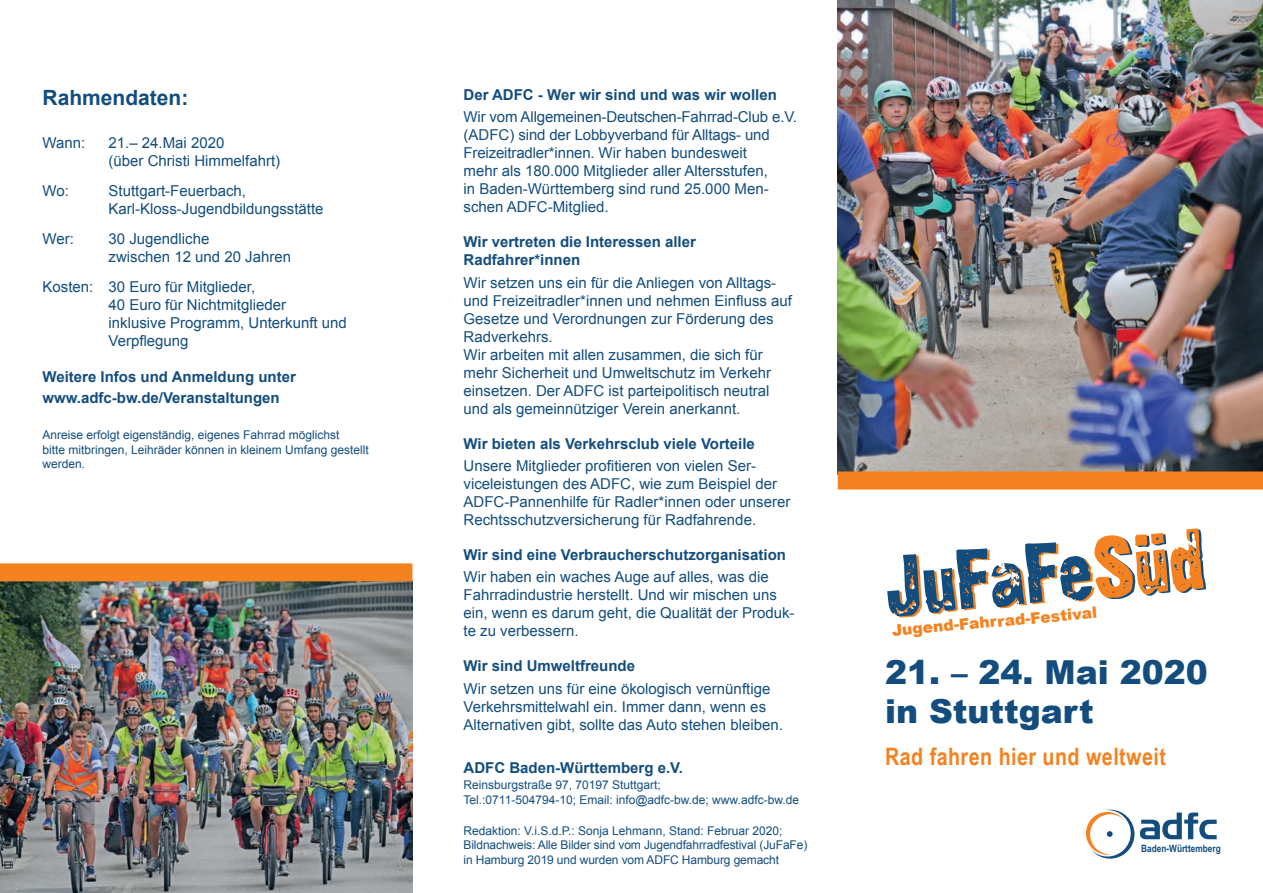
<style>
.page{position:relative;width:1263px;height:893px;background:#fff}
.page>*{position:absolute;margin:0;border:0;box-sizing:border-box;transform-origin:0 0}
.t1{font:87.9px "Raw Normal";color:#134d7e}
.t2{font:900 33px/39.6px "Arial";color:#134d7e}
.t3{font:700 24px "Arial Narrow";letter-spacing:.02em;color:#f58220}
.t4{font:700 21px "Arial";color:#134d7e}
.t5{font:900 15.6px "Arial";color:#f58220}
.Fließtext_Arial_10{font:15px/18px "Arial";color:#134d7e}
.Überschrift_Gliederu{font:700 15px/18px "Arial";color:#134d7e}
.Fließtext_Arial_10-2{font:700 15px "Arial";color:#134d7e}
.Fließtext_Arial_10-3{font:12px/14.4px "Arial";color:#134d7e}
.t6{font:700 10.05px "Arial Narrow";color:#134d7e}
.s1{color:#f58220}
</style>
<div class="page">
<img style="left:838px;top:0;width:425px;height:471px">
<svg style="left:1140px;top:812px;width:76px;height:27px"></svg>
<svg style="left:1086px;top:810px;width:48px;height:49px"></svg>
<img style="left:0;top:581px;width:412px;height:312px">
<div style="left:838px;top:471px;width:425px;height:18px;background:#f58220"></div>
<div style="left:0;top:563px;width:412px;height:18px;background:#f58220"></div>
<p class="t4" style="left:43px;top:83px;width:147px">Rahmendaten:</p>
<p class="Fließtext_Arial_10" style="left:43px;top:134px;width:44px">Wann:</p>
<p class="Fließtext_Arial_10" style="left:109px;top:134px;width:173px">21.– 24.Mai 2020<br>(über Christi Himmelfahrt)</p>
<p class="Fließtext_Arial_10" style="left:43px;top:182px;width:28px">Wo:</p>
<p class="Fließtext_Arial_10" style="left:109px;top:182px;width:217px">Stuttgart-Feuerbach,<br>Karl-Kloss-Jugendbildungsstätte</p>
<p class="Fließtext_Arial_10" style="left:43px;top:230px;width:33px">Wer:</p>
<p class="Fließtext_Arial_10" style="left:109px;top:230px;width:184px">30 Jugendliche<br>zwischen 12 und 20 Jahren</p>
<p class="Fließtext_Arial_10" style="left:109px;top:278px;width:240px;text-indent:-66px">Kosten: 30 Euro für Mitglieder,<br>40 Euro für Nichtmitglieder inklusive Programm, Unterkunft und<br>Verpflegung</p>
<p class="Überschrift_Gliederu" style="left:43px;top:366px;width:255px;line-height:21.6px">Weitere Infos und Anmeldung unter www.adfc-bw.de/Veranstaltungen</p>
<p class="Fließtext_Arial_10-3" style="left:43px;top:428px;width:328px">Anreise erfolgt eigenständig, eigenes Fahrrad möglichst<br>bitte mitbringen, Leihräder können in kleinem Umfang gestellt werden.</p>
<p class="Überschrift_Gliederu" style="left:463px;top:86px;width:315px">Der ADFC - Wer wir sind und was wir wollen</p>
<p class="Fließtext_Arial_10" style="left:463px;top:108px;width:335px">Wir vom Allgemeinen-Deutschen-Fahrrad-Club e.V. (ADFC) sind der Lobbyverband für Alltags- und Freizeitradler*innen. Wir haben bundesweit<br>mehr als 180.000 Mitglieder aller Altersstufen,<br>in Baden-Württemberg sind rund 25.000 Men&shy;schen ADFC-Mitglied.</p>
<p class="Überschrift_Gliederu" style="left:463px;top:234px;width:234px">Wir vertreten die Interessen aller<br>Radfahrer*innen</p>
<p class="Fließtext_Arial_10" style="left:463px;top:274px;width:330px">Wir setzen uns ein für die Anliegen von Alltags&shy;und Freizeitradler*innen und nehmen Einfluss auf Gesetze und Verordnungen zur Förderung des Radverkehrs.<br>Wir arbeiten mit allen zusammen, die sich für mehr Sicherheit und Umweltschutz im Verkehr einsetzen. Der ADFC ist parteipolitisch neutral und als gemeinnütziger Verein anerkannt.</p>
<p class="Überschrift_Gliederu" style="left:463px;top:435px;width:293px">Wir bieten als Verkehrsclub viele Vorteile</p>
<p class="Fließtext_Arial_10" style="left:463px;top:457px;width:328px">Unsere Mitglieder profitieren von vielen Ser&shy;viceleistungen des ADFC, wie zum Beispiel der ADFC-Pannenhilfe für Radler*innen oder unserer Rechtsschutzversicherung für Radfahrende.</p>
<p class="Überschrift_Gliederu" style="left:463px;top:546px;width:324px">Wir sind eine Verbraucherschutzorganisation</p>
<p class="Fließtext_Arial_10" style="left:463px;top:568px;width:333px">Wir haben ein waches Auge auf alles, was die Fahrradindustrie herstellt. Und wir mischen uns ein, wenn es darum geht, die Qualität der Produk&shy;te zu verbessern.</p>
<p class="Überschrift_Gliederu" style="left:463px;top:657px;width:173px">Wir sind Umweltfreunde</p>
<p class="Fließtext_Arial_10" style="left:463px;top:679px;width:321px">Wir setzen uns für eine ökologisch vernünftige<br>Verkehrsmittelwahl ein. Immer dann, wenn es<br>Alternativen gibt, sollte das Auto stehen bleiben.</p>
<p class="Fließtext_Arial_10-2" style="left:463px;top:757px;width:221px">ADFC Baden-Württemberg e.V.</p>
<p class="Fließtext_Arial_10-3" style="left:463px;top:778px;width:337px">Reinsburgstraße 97, 70197 Stuttgart;<br>Tel.:0711-504794-10; Email: info@adfc-bw.de; www.adfc-bw.de</p>
<p class="Fließtext_Arial_10-3" style="left:463px;top:824px;width:345px">Redaktion: V.i.S.d.P.: Sonja Lehmann, Stand: Februar 2020;<br>Bildnachweis: Alle Bilder sind vom Jugendfahrradfestival (JuFaFe) in Hamburg 2019 und wurden vom ADFC Hamburg gemacht</p>
<p class="t1" style="left:881px;top:541px;width:321px;rotate:-5deg">JuFaFe<span class="s1">Süd</span></p>
<p class="t5" style="left:891px;top:621px;width:208px;rotate:-5deg">Jugend-Fahrrad-Festival</p>
<p class="t2" style="left:885px;top:652px;width:324px">21. – 24. Mai 2020 in Stuttgart</p>
<p class="t3" style="left:885px;top:743px;width:282px">Rad fahren hier und weltweit</p>
<p class="t6" style="left:1141px;top:842px;width:81px">Baden-Württemberg</p>
</div>
